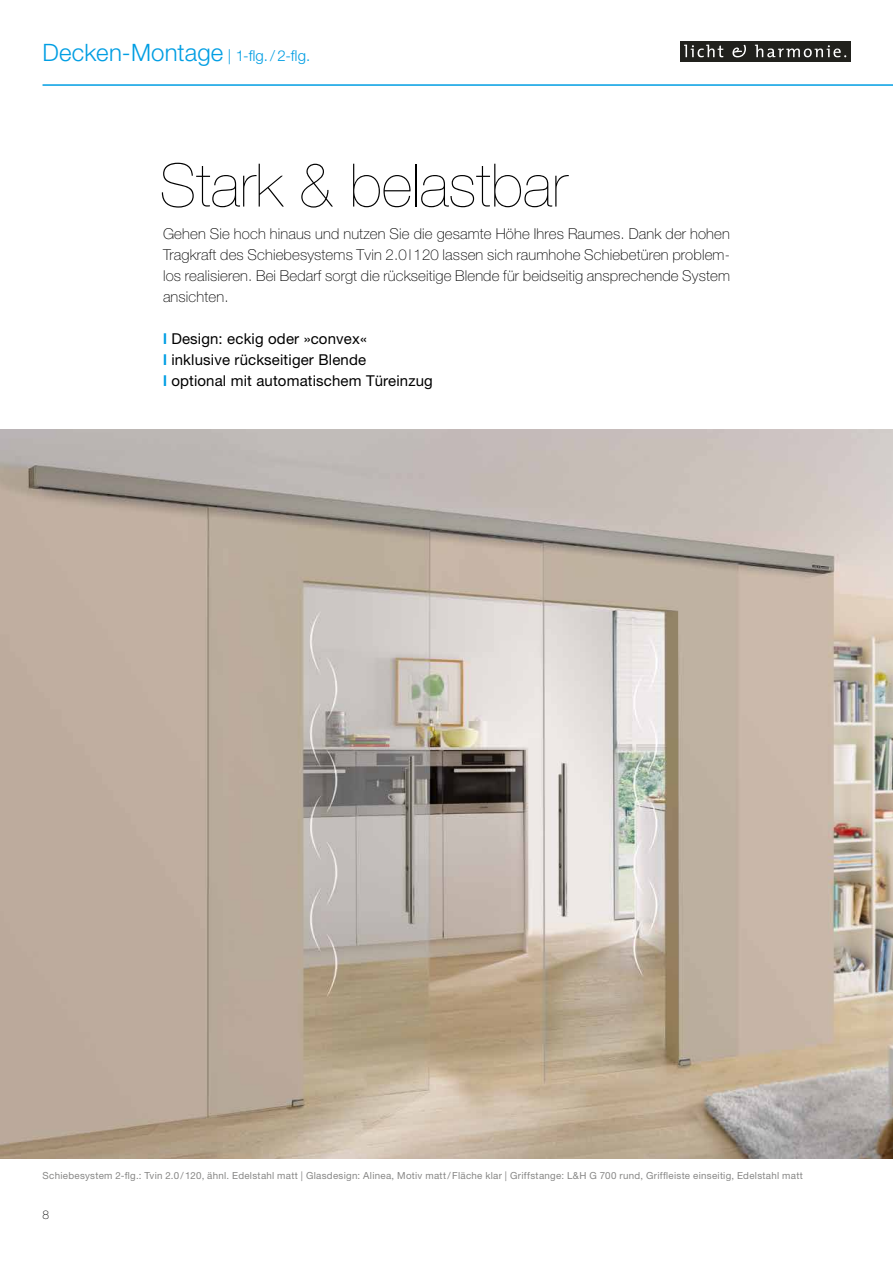
<style>
.page{position:relative;width:893px;height:1263px;background:#fff}
.page>*{position:absolute;margin:0;border:0;box-sizing:border-box;transform-origin:0 0}
.t1{font:200 60px "Helvetica Neue LT";color:#000}
.t2{font:300 24px "Helvetica Neue LT";letter-spacing:.01em;color:#009ee3}
.t3{font:100 15px/21px "Helvetica Neue LT";letter-spacing:.01em;color:#000;text-align:justify}
.t4{font:15px/21px "Helvetica Neue LT";letter-spacing:.01em;color:#000}
.t5{font:100 12px "Helvetica Neue LT";color:#000}
.t6{font:9.75px "Helvetica Neue LT";letter-spacing:.03em;color:#878786}
.s1{font-size:15px}
.s2{font-weight:700;color:#009ee3}
</style>
<div class="page">
<img style="left:0;top:429px;width:893px;height:729px">
<hr style="left:43px;top:84px;width:850px;height:2px;background:#009ee3">
<div style="left:680px;top:41px;width:170px;height:20px;background:#21211d"></div>
<svg style="left:684px;top:45px;width:39px;height:12px"></svg>
<svg style="left:732px;top:45px;width:14px;height:12px"></svg>
<svg style="left:755px;top:45px;width:91px;height:12px"></svg>
<h2 class="t2" style="left:43px;top:38px;width:269px">Decken-Montage <span class="s1">| 1-flg. / 2-flg.</span></h2>
<h1 class="t1" style="left:160px;top:151px;width:409px">Stark &amp; belastbar</h1>
<p class="t3" style="left:163px;top:223px;width:568px">Gehen Sie hoch hinaus und nutzen Sie die gesamte Höhe Ihres Raumes. Dank der hohen Tragkraft des Schiebesystems Tvin 2.0 l 120 lassen sich raumhohe Schiebetüren problem&shy;los realisieren. Bei Bedarf sorgt die rückseitige Blende für beidseitig ansprechende System ansichten.</p>
<p class="t4" style="left:163px;top:328px;width:271px"><span class="s2">l</span> Design: eckig oder »convex«<br><span class="s2">l</span> inklusive rückseitiger Blende<br><span class="s2">l</span> optional mit automatischem Türeinzug</p>
<p class="t6" style="left:43px;top:1169px;width:762px">Schiebesystem 2-flg.: Tvin 2.0 / 120, ähnl. Edelstahl matt | Glasdesign: Alinea, Motiv matt / Fläche klar | Griffstange: L&amp;H G 700 rund, Griffleiste einseitig, Edelstahl matt</p>
<p class="t5" style="left:43px;top:1208px;width:8px">8</p>
</div>
